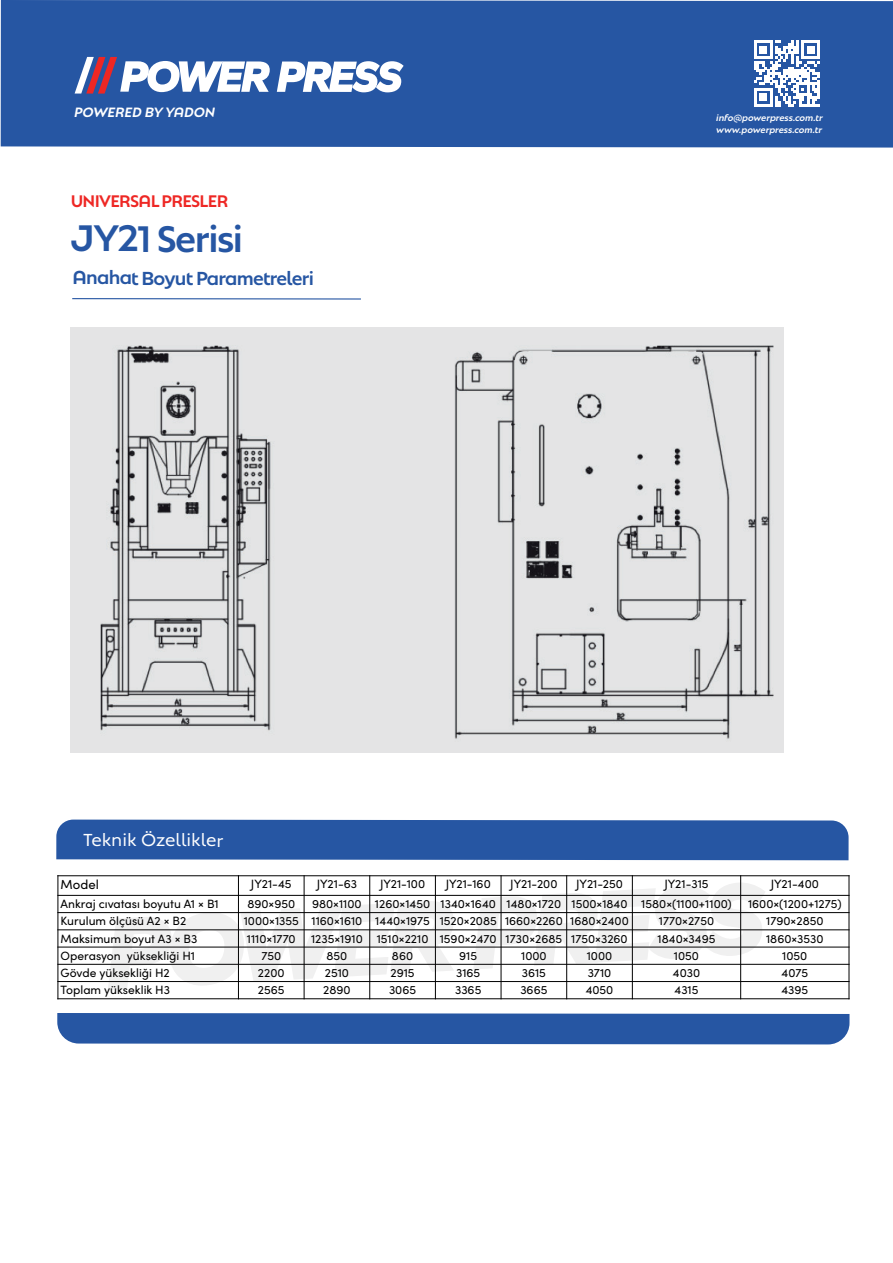
<style>
.page{position:relative;width:893px;height:1263px;background:#fff}
.page>*{position:absolute;margin:0;border:0;box-sizing:border-box;transform-origin:0 0}
.t1{font:500 36.75px "Natom Pro";letter-spacing:-.04em;color:#2656a3}
.t2{font:500 18.75px "Natom Pro";letter-spacing:-.04em;color:#2656a3}
.t3{font:17.25px "Natom Pro";color:#fff;scale:1.06 1}
.t4{font:500 16.65px "Natom Pro";letter-spacing:-.04em;color:#ee2724}
.t5{font:italic 500 13.5px "Natom Pro";color:#fff}
.t6{font:13.2px "Sofia Pro";color:#000001}
.t7{font:12px "Sofia Pro";color:#000001}
.t8{font:italic 500 9px/12.3px "Natom Pro";color:#fff}
</style>
<div class="page">
<div style="left:1px;top:0;width:892px;height:148px;background:#2656a3"></div>
<svg style="left:75px;top:57px;width:195px;height:37px"></svg>
<svg style="left:277px;top:61px;width:127px;height:31px"></svg>
<div style="left:56px;top:819px;width:793px;height:41px;background:#2656a3"></div>
<div style="left:57px;top:1013px;width:792px;height:31px;background:#2656a3"></div>
<svg style="left:754px;top:40px;width:66px;height:66px"></svg>
<hr style="left:72px;top:298px;width:289px;height:2px;background:#2656a3">
<img style="left:70px;top:327px;width:713px;height:426px">
<hr style="left:238px;top:875px;width:1px;height:124px;background:#000001">
<hr style="left:304px;top:875px;width:1px;height:124px;background:#000001">
<hr style="left:369px;top:875px;width:1px;height:124px;background:#000001">
<hr style="left:435px;top:875px;width:1px;height:124px;background:#000001">
<hr style="left:501px;top:875px;width:1px;height:124px;background:#000001">
<hr style="left:566px;top:875px;width:1px;height:124px;background:#000001">
<hr style="left:632px;top:875px;width:1px;height:124px;background:#000001">
<hr style="left:740px;top:875px;width:1px;height:124px;background:#000001">
<hr style="left:57px;top:895px;width:792px;height:1px;background:#000001">
<hr style="left:57px;top:912px;width:792px;height:1px;background:#000001">
<hr style="left:57px;top:929px;width:792px;height:1px;background:#000001">
<hr style="left:57px;top:947px;width:792px;height:1px;background:#000001">
<hr style="left:57px;top:964px;width:792px;height:1px;background:#000001">
<hr style="left:57px;top:981px;width:792px;height:1px;background:#000001">
<hr style="left:58px;top:875px;width:1px;height:124px;background:#000001">
<hr style="left:849px;top:875px;width:1px;height:124px;background:#000001">
<hr style="left:57px;top:875px;width:792px;height:1px;background:#000001">
<hr style="left:57px;top:998px;width:792px;height:1px;background:#000001">
<svg style="left:108px;top:900px;width:346px;height:90px"></svg>
<svg style="left:473px;top:882px;width:293px;height:87px"></svg>
<p class="t5" style="left:74px;top:102px;width:143px">POWERED BY YADON</p>
<h3 class="t4" style="left:71px;top:189px;width:159px">UNIVERSAL PRESLER</h3>
<h1 class="t1" style="left:71px;top:212px;width:174px">JY21 Serisi</h1>
<h2 class="t2" style="left:73px;top:265px;width:243px">Anahat Boyut Parametreleri</h2>
<h3 class="t3" style="left:83px;top:828px;width:134px">Teknik Özellikler</h3>
<p class="t8" style="left:716px;top:111px;width:108px">info@powerpress.com.tr www.powerpress.com.tr</p>
<p class="t6" style="left:61px;top:875px;width:40px">Model</p>
<p class="t7" style="left:251px;top:875px;width:42px">JY21-45</p>
<p class="t7" style="left:317px;top:875px;width:42px">JY21-63</p>
<p class="t7" style="left:380px;top:875px;width:47px">JY21-100</p>
<p class="t7" style="left:446px;top:875px;width:47px">JY21-160</p>
<p class="t7" style="left:510px;top:875px;width:49px">JY21-200</p>
<p class="t7" style="left:576px;top:875px;width:48px">JY21-250</p>
<p class="t7" style="left:664px;top:875px;width:46px">JY21-315</p>
<p class="t7" style="left:771px;top:875px;width:50px">JY21-400</p>
<p class="t7" style="left:61px;top:895px;width:160px">Ankraj cıvatası boyutu A1 × B1</p>
<p class="t7" style="left:247px;top:895px;width:49px">890×950</p>
<p class="t7" style="left:312px;top:895px;width:421px">980×1100 1260×1450 1340×1640 1480×1720 1500×1840 1580×(1100+1100)</p>
<p class="t7" style="left:748px;top:895px;width:95px">1600×(1200+1275)</p>
<p class="t7" style="left:61px;top:912px;width:127px">Kurulum ölçüsü A2 × B2</p>
<p class="t7" style="left:244px;top:912px;width:387px">1000×1355 1160×1610 1440×1975 1520×2085 1660×2260 1680×2400</p>
<p class="t7" style="left:659px;top:912px;width:57px">1770×2750</p>
<p class="t7" style="left:766px;top:912px;width:59px">1790×2850</p>
<p class="t7" style="left:61px;top:929px;width:138px">Maksimum boyut A3 × B3</p>
<p class="t7" style="left:247px;top:929px;width:50px">1110×1770</p>
<p class="t7" style="left:311px;top:929px;width:318px">1235×1910 1510×2210 1590×2470 1730×2685 1750×3260</p>
<p class="t7" style="left:658px;top:929px;width:59px">1840×3495</p>
<p class="t7" style="left:766px;top:929px;width:59px">1860×3530</p>
<p class="t7" style="left:61px;top:947px;width:136px">Operasyon yüksekliği H1</p>
<p class="t7" style="left:261px;top:947px;width:21px">750</p>
<p class="t7" style="left:326px;top:947px;width:22px">850</p>
<p class="t7" style="left:392px;top:947px;width:23px">860</p>
<p class="t7" style="left:459px;top:947px;width:19px">915</p>
<p class="t7" style="left:521px;top:947px;width:27px">1000</p>
<p class="t7" style="left:587px;top:947px;width:27px">1000</p>
<p class="t7" style="left:674px;top:947px;width:27px">1050</p>
<p class="t7" style="left:782px;top:947px;width:27px">1050</p>
<p class="t7" style="left:61px;top:964px;width:111px">Gövde yüksekliği H2</p>
<p class="t7" style="left:258px;top:964px;width:28px">2200</p>
<p class="t7" style="left:325px;top:964px;width:26px">2510</p>
<p class="t7" style="left:390px;top:964px;width:26px">2915</p>
<p class="t7" style="left:456px;top:964px;width:26px">3165</p>
<p class="t7" style="left:522px;top:964px;width:26px">3615</p>
<p class="t7" style="left:588px;top:964px;width:25px">3710</p>
<p class="t7" style="left:673px;top:964px;width:29px">4030</p>
<p class="t7" style="left:781px;top:964px;width:28px">4075</p>
<p class="t7" style="left:61px;top:981px;width:111px">Toplam yükseklik H3</p>
<p class="t7" style="left:258px;top:981px;width:28px">2565</p>
<p class="t7" style="left:323px;top:981px;width:29px">2890</p>
<p class="t7" style="left:389px;top:981px;width:29px">3065</p>
<p class="t7" style="left:455px;top:981px;width:28px">3365</p>
<p class="t7" style="left:520px;top:981px;width:29px">3665</p>
<p class="t7" style="left:586px;top:981px;width:29px">4050</p>
<p class="t7" style="left:674px;top:981px;width:26px">4315</p>
<p class="t7" style="left:781px;top:981px;width:28px">4395</p>
</div>
